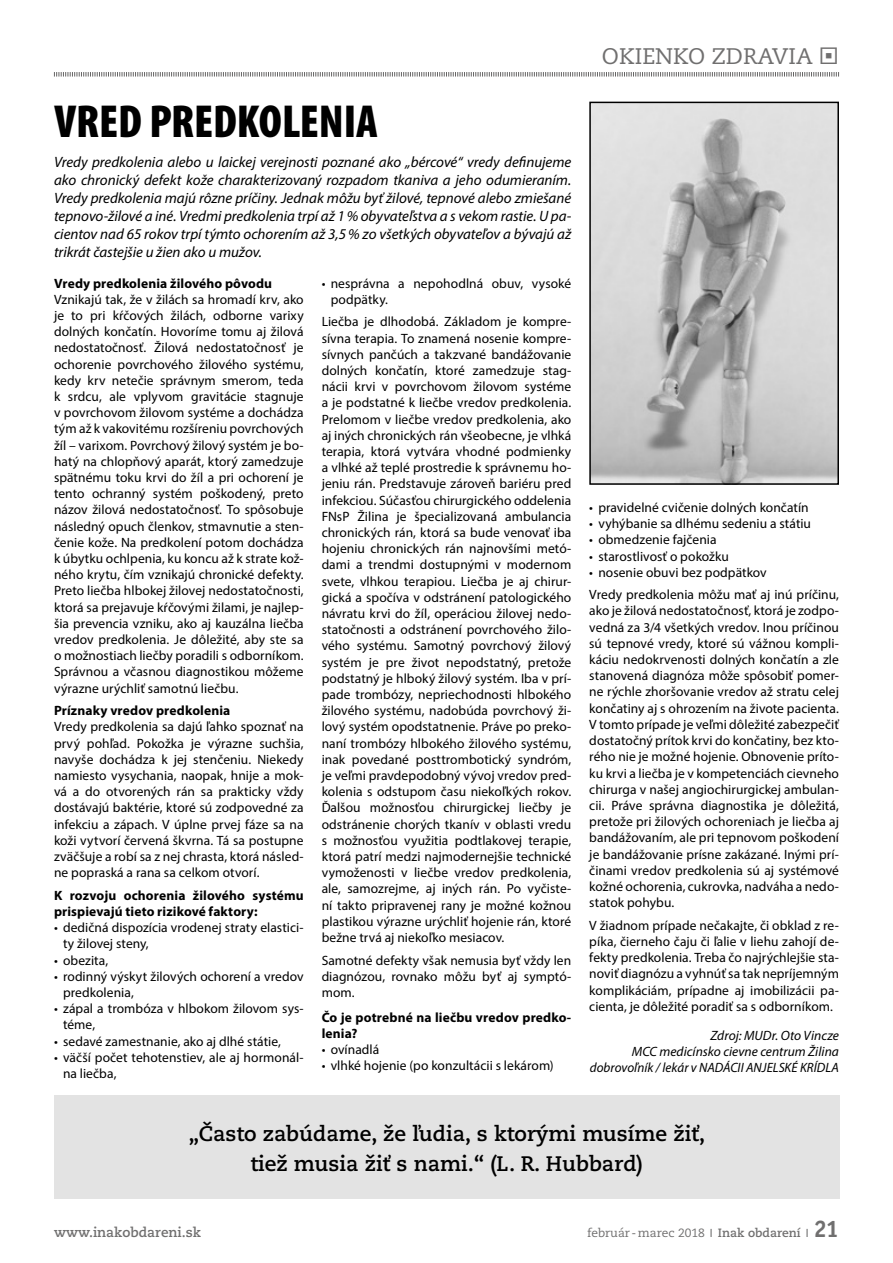
<style>
.page{position:relative;width:893px;height:1263px;background:#fff}
.page>*{position:absolute;margin:0;border:0;box-sizing:border-box;transform-origin:0 0}
.t1{font:900 condensed 46.5px "Myriad Pro";color:#000}
.t2{font:22.5px "Caecilia LT Pro 55 Roman";color:#706f6f}
.t3{font:700 21px/30px "Caecilia LT Pro 75";color:#000;text-align:center}
.t4{font:italic 15px/18px "Myriad Pro";letter-spacing:-.005em;color:#000;text-align:justify}
.t5{font:13.5px/16.2px "Myriad Pro";letter-spacing:.005em;color:#000;text-align:justify}
.t6{font:700 13.5px/16.2px "Myriad Pro";letter-spacing:.01em;color:#000}
.t7{font:italic 13.5px/16.2px "Myriad Pro";letter-spacing:.005em;color:#000;text-align:right}
.t8{font:700 13.5px "Caecilia LT Pro 75";color:#706f6f}
.t9{font:12px "Caecilia LT Pro 55 Roman";color:#706f6f}
.s1{font-family:"Myriad Pro"}
.s2{font-family:"Caecilia LT Pro 75";font-weight:700}
.s3{font-family:"Officina San Itc TEE";font-weight:700;font-size:24px}
</style>
<div class="page">
<svg style="left:54px;top:72px;width:785px;height:5px"></svg>
<img style="left:592px;top:105px;width:244px;height:377px">
<div style="left:589px;top:102px;width:250px;height:383px;border:2px solid #000"></div>
<div style="left:54px;top:1096px;width:785px;height:103px;background:#e3e3e3"></div>
<h1 class="t1" style="left:54px;top:95px;width:248px">VRED PREDKOLENIA</h1>
<p class="t4" style="left:54px;top:153px;width:519px">Vredy predkolenia alebo u laickej verejnosti poznané ako „bércové“ vredy definujeme ako chronický defekt kože charakterizovaný rozpadom tkaniva a jeho odumieraním.<br>Vredy predkolenia majú rôzne príčiny. Jednak môžu byť žilové, tepnové alebo zmiešané tepnovo-žilové a iné. Vredmi predkolenia trpí až 1% obyvateľstva a s vekom rastie. U pa&shy;cientov nad 65 rokov trpí týmto ochorením až 3,5% zo všetkých obyvateľov a bývajú až trikrát častejšie u žien ako u mužov.</p>
<p class="t6" style="left:54px;top:274px;width:220px">Vredy predkolenia žilového pôvodu</p>
<p class="t5" style="left:54px;top:291px;width:251px">Vznikajú tak, že v žilách sa hromadí krv, ako je to pri kŕčových žilách, odborne varixy dolných končatín. Hovoríme tomu aj žilová nedostatočnosť. Žilová nedostatočnosť je ochorenie povrchového žilového systému, kedy krv netečie správnym smerom, teda k srdcu, ale vplyvom gravitácie stagnuje v povrchovom žilovom systéme a dochádza tým až k vakovitému rozšíreniu povrchových žíl – varixom. Povrchový žilový systém je bo&shy;hatý na chlopňový aparát, ktorý zamedzuje spätnému toku krvi do žíl a pri ochorení je tento ochranný systém poškodený, preto názov žilová nedostatočnosť. To spôsobuje následný opuch členkov, stmavnutie a sten&shy;čenie kože. Na predkolení potom dochádza k úbytku ochlpenia, ku koncu až k strate kož&shy;ného krytu, čím vznikajú chronické defekty.<br>Preto liečba hlbokej žilovej nedostatočnosti, ktorá sa prejavuje kŕčovými žilami, je najlep&shy;šia prevencia vzniku, ako aj kauzálna liečba vredov predkolenia. Je dôležité, aby ste sa o možnostiach liečby poradili s odborníkom.<br>Správnou a včasnou diagnostikou môžeme výrazne urýchliť samotnú liečbu.</p>
<p class="t6" style="left:54px;top:702px;width:178px">Príznaky vredov predkolenia</p>
<p class="t5" style="left:54px;top:719px;width:251px">Vredy predkolenia sa dajú ľahko spoznať na prvý pohľad. Pokožka je výrazne suchšia, navyše dochádza k jej stenčeniu. Niekedy namiesto vysychania, naopak, hnije a mok&shy;vá a do otvorených rán sa prakticky vždy dostávajú baktérie, ktoré sú zodpovedné za infekciu a zápach. V úplne prvej fáze sa na koži vytvorí červená škvrna. Tá sa postupne zväčšuje a robí sa z nej chrasta, ktorá násled&shy;ne popraská a rana sa celkom otvorí.</p>
<p class="t6" style="left:54px;top:887px;width:251px">K rozvoju ochorenia žilového systému prispievajú tieto rizikové faktory:</p>
<p class="t5" style="left:63px;top:919px;width:242px;text-indent:-9px">• dedičná dispozícia vrodenej straty elastici&shy;ty žilovej steny,</p>
<p class="t5" style="left:54px;top:952px;width:56px">• obezita,</p>
<p class="t5" style="left:63px;top:968px;width:242px;text-indent:-9px">• rodinný výskyt žilových ochorení a vredov predkolenia,</p>
<p class="t5" style="left:63px;top:1000px;width:242px;text-indent:-9px">• zápal a trombóza v hlbokom žilovom sys&shy;téme,</p>
<p class="t5" style="left:54px;top:1033px;width:228px">• sedavé zamestnanie, ako aj dlhé státie,</p>
<p class="t5" style="left:63px;top:1049px;width:242px;text-indent:-9px">• väčší počet tehotenstiev, ale aj hormonál&shy;na liečba,</p>
<p class="t5" style="left:331px;top:275px;width:242px;text-indent:-9px">• nesprávna a nepohodlná obuv, vysoké podpätky.</p>
<p class="t5" style="left:322px;top:313px;width:251px">Liečba je dlhodobá. Základom je kompre&shy;sívna terapia. To znamená nosenie kompre&shy;sívnych pančúch a takzvané bandážovanie dolných končatín, ktoré zamedzuje stag&shy;nácii krvi v povrchovom žilovom systéme a je podstatné k liečbe vredov predkolenia.<br>Prelomom v liečbe vredov predkolenia, ako aj iných chronických rán všeobecne, je vlhká terapia, ktorá vytvára vhodné podmienky a vlhké až teplé prostredie k správnemu ho&shy;jeniu rán. Predstavuje zároveň bariéru pred infekciou. Súčasťou chirurgického oddelenia FNsP Žilina je špecializovaná ambulancia chronických rán, ktorá sa bude venovať iba hojeniu chronických rán najnovšími metó&shy;dami a trendmi dostupnými v modernom svete, vlhkou terapiou. Liečba je aj chirur&shy;gická a spočíva v odstránení patologického návratu krvi do žíl, operáciou žilovej nedo&shy;statočnosti a odstránení povrchového žilo&shy;vého systému. Samotný povrchový žilový systém je pre život nepodstatný, pretože podstatný je hlboký žilový systém. Iba v prí&shy;pade trombózy, nepriechodnosti hlbokého žilového systému, nadobúda povrchový ži&shy;lový systém opodstatnenie. Práve po preko&shy;naní trombózy hlbokého žilového systému, inak povedané posttrombotický syndróm, je veľmi pravdepodobný vývoj vredov pred&shy;kolenia s odstupom času niekoľkých rokov.<br>Ďalšou možnosťou chirurgickej liečby je odstránenie chorých tkanív v oblasti vredu s možnosťou využitia podtlakovej terapie, ktorá patrí medzi najmodernejšie technické vymoženosti v liečbe vredov predkolenia, ale, samozrejme, aj iných rán. Po vyčiste&shy;ní takto pripravenej rany je možné kožnou plastikou výrazne urýchliť hojenie rán, ktoré bežne trvá aj niekoľko mesiacov.</p>
<p class="t5" style="left:322px;top:952px;width:251px">Samotné defekty však nemusia byť vždy len diagnózou, rovnako môžu byť aj symptó&shy;mom.</p>
<p class="t6" style="left:322px;top:1009px;width:251px">Čo je potrebné na liečbu vredov predko&shy;lenia?</p>
<p class="t5" style="left:322px;top:1041px;width:59px">• ovínadlá</p>
<p class="t5" style="left:322px;top:1057px;width:234px">• vlhké hojenie (po konzultácii s lekárom)</p>
<h2 class="t2" style="left:602px;top:41px;width:33px">Okienko</h2>
<h2 class="t2" style="left:711px;top:41px;width:16px">zdravia</h2>
<p class="t5" style="left:589px;top:499px;width:221px">• pravidelné cvičenie dolných končatín</p>
<p class="t5" style="left:589px;top:515px;width:223px">• vyhýbanie sa dlhému sedeniu a státiu</p>
<p class="t5" style="left:589px;top:531px;width:129px">• obmedzenie fajčenia</p>
<p class="t5" style="left:589px;top:548px;width:141px">• starostlivosť o pokožku</p>
<p class="t5" style="left:589px;top:561px;width:251px;line-height:22.5px">• nosenie obuvi bez podpätkov<br>Vredy predkolenia môžu mať aj inú príčinu,</p>
<p class="t5" style="left:589px;top:603px;width:251px">ako je žilová nedostatočnosť, ktorá je zodpo&shy;vedná za 3/4 všetkých vredov. Inou príčinou sú tepnové vredy, ktoré sú vážnou kompli&shy;káciu nedokrvenosti dolných končatín a zle stanovená diagnóza môže spôsobiť pomer&shy;ne rýchle zhoršovanie vredov až stratu celej končatiny aj s ohrozením na živote pacienta.<br>V tomto prípade je veľmi dôležité zabezpečiť dostatočný prítok krvi do končatiny, bez kto&shy;rého nie je možné hojenie. Obnovenie príto&shy;ku krvi a liečba je v kompetenciách cievneho chirurga v našej angiochirurgickej ambulan&shy;cii. Práve správna diagnostika je dôležitá, pretože pri žilových ochoreniach je liečba aj bandážovaním, ale pri tepnovom poškodení je bandážovanie prísne zakázané. Inými prí&shy;činami vredov predkolenia sú aj systémové kožné ochorenia, cukrovka, nadváha a nedo&shy;statok pohybu.</p>
<p class="t5" style="left:589px;top:917px;width:251px">V žiadnom prípade nečakajte, či obklad z re&shy;píka, čierneho čaju či ľalie v liehu zahojí de&shy;fekty predkolenia. Treba čo najrýchlejšie sta&shy;noviť diagnózu a vyhnúť sa tak nepríjemným komplikáciám, prípadne aj imobilizácii pa&shy;cienta, je dôležité poradiť sa s odborníkom.</p>
<p class="t7" style="left:590px;top:1027px;width:251px">Zdroj: MUDr. Oto Vincze<br>MCC medicínsko cievne centrum Žilina dobrovoľník / lekár v NADÁCII ANJELSKÉ KRÍDLA</p>
<h3 class="t3" style="left:189px;top:1118px;width:518px">„Často zabúdame, že ľudia, s ktorými musíme žiť, tiež musia žiť s nami.“ (L. R. Hubbard)</h3>
<p class="t8" style="left:54px;top:1223px;width:149px">www.inakobdareni.sk</p>
<p class="t9" style="left:587px;top:1225px;width:253px">február -marec 2018 <span class="s1">I</span> <span class="s2">Inak obdarení</span> <span class="s1">I</span> <span class="s3">21</span></p>
</div>
